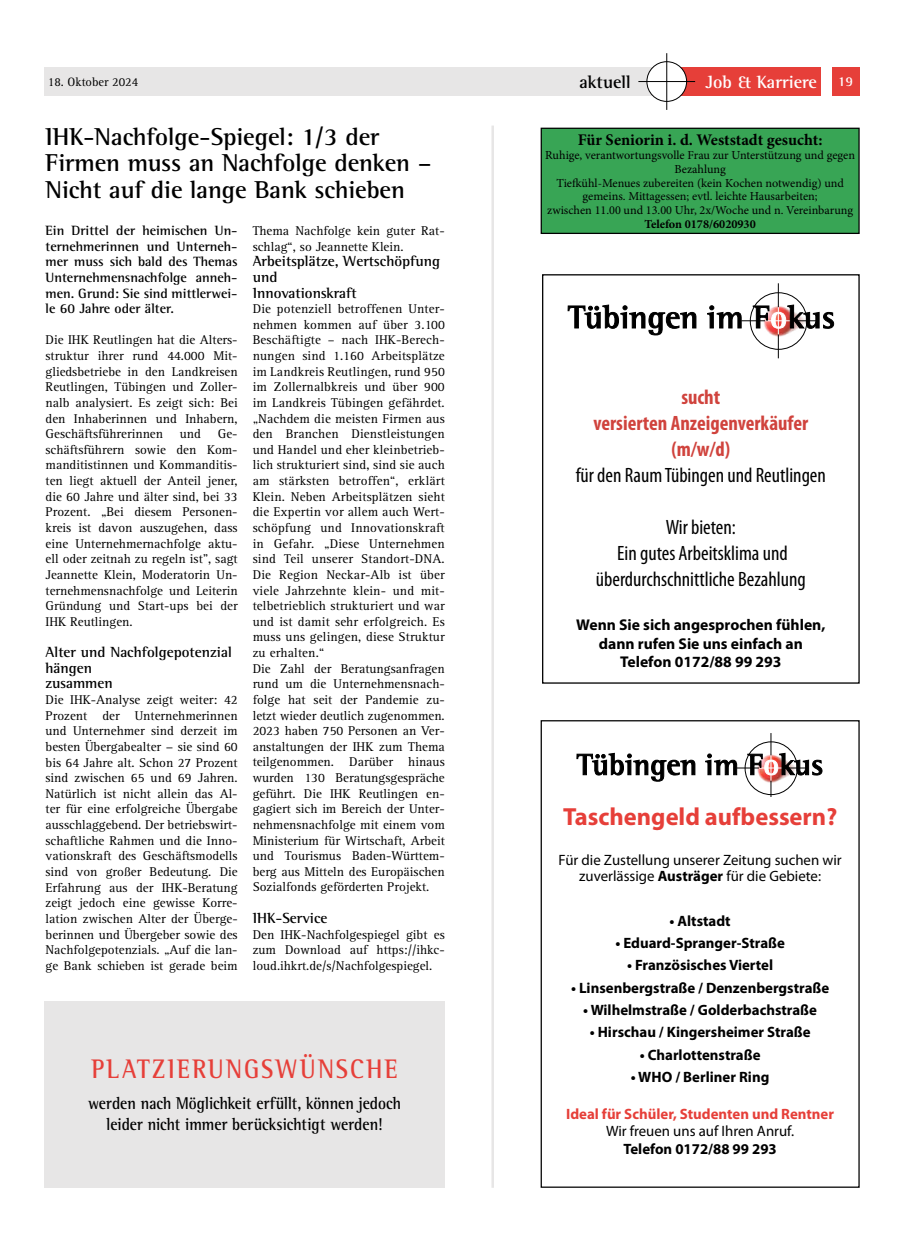
<style>
.page{position:relative;width:904px;height:1241px;background:#fff}
.page>*{position:absolute;margin:0;border:0;box-sizing:border-box;transform-origin:0 0}
.t1{font:700 27.5px "Rotis Semi Serif Std";letter-spacing:.09em;color:#e63f39;scale:.88 1}
.t2{font:700 25px/26.2px "Rotis Semi Serif Std";letter-spacing:-.005em;color:#000}
.t3{font:700 24.75px "Myriad Pro";color:#e63f39}
.t4{font:condensed 20.75px/26px "Myriad Pro";color:#000;text-align:center}
.t5{font:700 condensed 20.75px/26px "Myriad Pro";color:#d0433d;text-align:center}
.t6{font:700 18.12px "Rotis Semi Serif Std";color:#fff}
.t7{font:700 18.12px "Rotis Semi Serif Std";color:#000}
.t8{font:700 17.5px/21px "Rotis Semi Serif Std";letter-spacing:-.005em;color:#000;text-align:center;scale:.88 1}
.t9{font:700 16.25px "Minion Pro";color:#000}
.t10{font:700 15.62px/18.2px "Myriad Pro";color:#000;text-align:center}
.t11{font:700 15px "Myriad Pro";color:#000}
.t12{font:15px/16.4px "Myriad Pro";color:#000;text-align:center}
.t13{font:700 15px/15.6px "Rotis Semi Serif Std";color:#000}
.t14{font:700 15px "Myriad Pro";color:#e63f39}
.t15{font:700 13.75px/15.6px "Rotis Semi Serif Std";color:#000;text-align:justify}
.t16{font:700 13.75px "Rotis Semi Serif Std";color:#fff}
.t17{font:13.12px/15.6px "Rotis Serif Std";color:#000;text-align:justify}
.t18{font:12.5px "Rotis Serif Std";color:#000}
.t19{font:12.25px/13.8px "Minion Pro";color:#000;text-align:center}
.t20{font:700 12.25px "Minion Pro";color:#000}
.s1{font-weight:700}
</style>
<div class="page">
<div style="left:44px;top:67px;width:625px;height:29px;background:#e7e6e6"></div>
<div style="left:665px;top:67px;width:194px;height:29px;background:#e63f39"></div>
<div style="left:820px;top:64px;width:11px;height:32px;background:#fff"></div>
<div style="left:647px;top:62px;width:39px;height:39px;background:#fff;border-radius:50%"></div>
<div style="left:646px;top:61px;width:41px;height:41px;border:1px solid #000;border-radius:50%"></div>
<hr style="left:638px;top:81px;width:57px;height:1px;background:#000">
<hr style="left:666px;top:53px;width:1px;height:57px;background:#000">
<div style="left:44px;top:1000px;width:401px;height:187px;background:#e7e6e6"></div>
<div style="left:540px;top:720px;width:319px;height:467px;border:1px solid #000"></div>
<svg style="left:576px;top:752px;width:119px;height:29px"></svg>
<svg style="left:705px;top:733px;width:117px;height:63px"></svg>
<div style="left:542px;top:274px;width:317px;height:409px;border:1px solid #000"></div>
<svg style="left:567px;top:304px;width:129px;height:31px"></svg>
<svg style="left:707px;top:283px;width:127px;height:75px"></svg>
<div style="left:541px;top:128px;width:318px;height:105px;background:#38a555"></div>
<div style="left:540px;top:128px;width:319px;height:106px;border:1px solid #000"></div>
<hr style="left:491px;top:125px;width:3px;height:1062px;background:#e7e6e6">
<h3 class="t7" style="left:579px;top:71px;width:53px">aktuell</h3>
<h3 class="t6" style="left:705px;top:71px;width:113px">Job &amp; Karriere</h3>
<p class="t18" style="left:48px;top:75px;width:92px">18. Oktober 2024</p>
<p class="t16" style="left:838px;top:73px;width:17px">19</p>
<h2 class="t2" style="left:46px;top:123px;width:387px">IHK-Nachfolge-Spiegel: 1/3 der<br>Firmen muss an Nachfolge denken –<br>Nicht auf die lange Bank schieben</h2>
<p class="t15" style="left:46px;top:222px;width:194px">Ein Drittel der heimischen Un&shy;ternehmerinnen und Unterneh&shy;mer muss sich bald des Themas Unternehmensnachfolge anneh&shy;men. Grund: Sie sind mittlerwei&shy;le 60 Jahre oder älter.</p>
<p class="t17" style="left:46px;top:332px;width:194px">Die IHK Reutlingen hat die Alters&shy;struktur ihrer rund 44.000 Mit&shy;gliedsbetriebe in den Landkreisen Reutlingen, Tübingen und Zoller&shy;nalb analysiert. Es zeigt sich: Bei den Inhaberinnen und Inhabern, Geschäftsführerinnen</p>
<p class="t17" style="left:253px;top:223px;width:194px">Thema Nachfolge kein guter Rat&shy;schlag“, so Jeannette Klein.</p>
<p class="t13" style="left:253px;top:253px;width:189px">Arbeitsplätze, Wertschöpfung und<br>Innovationskraft</p>
<p class="t17" style="left:253px;top:301px;width:194px;text-align:left">Die potenziell betroffenen Unter&shy;nehmen kommen auf über 3.100<br>Beschäftigte – nach IHK-Berech&shy;nungen sind 1.160 Arbeitsplätze im Landkreis Reutlingen, rund 950 im Zollernalbkreis und über 900 im Landkreis Tübingen gefährdet. „Nachdem die meisten Firmen aus den Branchen Dienstleistungen und Handel und eher kleinbetrieb&shy;lich strukturiert sind, sind sie auch am stärksten betroffen“, erklärt<br>Klein. Neben Arbeitsplätzen sieht die Expertin vor allem auch Wert&shy;schöpfung und Innovationskraft in Gefahr. „Diese Unternehmen sind Teil unserer Standort-DNA.<br>Die Region Neckar-Alb ist über viele Jahrzehnte klein- und mit&shy;telbetrieblich strukturiert und war und ist damit sehr erfolgreich. Es muss uns gelingen, diese Struktur zu erhalten.“<br>Die Zahl der Beratungsanfragen rund um die Unternehmensnach&shy;folge hat seit der Pandemie zu&shy;letzt wieder deutlich zugenommen.<br>2023 haben 750 Personen an Ver&shy;anstaltungen der IHK zum Thema teilgenommen. Darüber hinaus wurden 130 Beratungsgespräche geführt. Die IHK Reutlingen en&shy;gagiert sich im Bereich der Unter&shy;nehmensnachfolge mit einem vom<br>Ministerium für Wirtschaft, Arbeit und Tourismus Baden-Württem&shy;berg aus Mitteln des Europäischen<br>Sozialfonds geförderten Projekt.</p>
<p class="t13" style="left:253px;top:909px;width:76px">IHK-Service</p>
<p class="t17" style="left:253px;top:926px;width:194px">Den IHK-Nachfolgespiegel gibt es zum Download auf https://ihkc&shy;loud.ihkrt.de/s/Nachfolgespiegel.</p>
<p class="t17" style="left:180px;top:426px;width:23px">und</p>
<p class="t17" style="left:46px;top:426px;width:194px;text-indent:172px">Ge&shy;schäftsführern sowie den Kom&shy;manditistinnen und Kommanditis&shy;ten liegt aktuell der Anteil jener, die 60 Jahre und älter sind, bei 33<br>Prozent. „Bei diesem Personen&shy;kreis ist davon auszugehen, dass eine Unternehmernachfolge aktu&shy;ell oder zeitnah zu regeln ist”, sagt Jeannette Klein, Moderatorin Un&shy;ternehmensnachfolge und Leiterin Gründung und Start-ups bei der IHK Reutlingen.</p>
<p class="t13" style="left:46px;top:644px;width:188px">Alter und Nachfolgepotenzial hängen<br>zusammen</p>
<p class="t17" style="left:46px;top:692px;width:194px">Die IHK-Analyse zeigt weiter: 42<br>Prozent der Unternehmerinnen und Unternehmer sind derzeit im besten Übergabealter − sie sind 60 bis 64 Jahre alt. Schon 27 Prozent sind zwischen 65 und 69 Jahren.<br>Natürlich ist nicht allein das Al&shy;ter für eine erfolgreiche Übergabe ausschlaggebend. Der betriebswirt&shy;schaftliche Rahmen und die Inno&shy;vationskraft des Geschäftsmodells sind von großer Bedeutung. Die Erfahrung aus der IHK-Beratung zeigt jedoch eine gewisse Korre&shy;lation zwischen Alter der Überge&shy;berinnen und Übergeber sowie des Nachfolgepotenzials. „Auf die lan&shy;ge Bank schieben ist gerade beim</p>
<h1 class="t1" style="left:91px;top:1051px;width:349px">PLATZIERUNGSWÜNSCHE</h1>
<h3 class="t8" style="left:88px;top:1092px;width:357px">werden nach Möglichkeit erfüllt, können jedoch leider nicht immer berücksichtigt werden!</h3>
<p class="t9" style="left:578px;top:129px;width:246px">Für Seniorin i. d. Weststadt gesucht:</p>
<p class="t19" style="left:545px;top:148px;width:311px">Ruhige, verantwortungsvolle Frau zur Unterstützung und gegen Bezahlung<br>Tiefkühl-Menues zubereiten (kein Kochen notwendig) und gemeins. Mittagessen; evtl. leichte Hausarbeiten;<br>zwischen 11.00 und 13.00 Uhr, 2x/Woche und n. Vereinbarung</p>
<p class="t20" style="left:644px;top:215px;width:113px">Telefon 0178/6020930</p>
<h3 class="t5" style="left:593px;top:383px;width:216px">sucht<br>versierten Anzeigenverkäufer (m/w/d)</h3>
<h3 class="t4" style="left:576px;top:462px;width:252px">für den Raum Tübingen und Reutlingen</h3>
<h3 class="t4" style="left:596px;top:513px;width:211px">Wir bieten:<br>Ein gutes Arbeitsklima und überdurchschnittliche Bezahlung</h3>
<p class="t10" style="left:576px;top:615px;width:251px">Wenn Sie sich angesprochen fühlen, dann rufen Sie uns einfach an<br>Telefon 0172/88 99 293</p>
<h3 class="t3" style="left:563px;top:800px;width:276px">Taschengeld aufbessern?</h3>
<p class="t12" style="left:558px;top:851px;width:284px">Für die Zustellung unserer Zeitung suchen wir zuverlässige <span class="s1">Austräger</span> für die Gebiete:</p>
<p class="t11" style="left:669px;top:910px;width:63px">• Altstadt</p>
<p class="t11" style="left:615px;top:932px;width:171px">• Eduard-Spranger-Straße</p>
<p class="t11" style="left:627px;top:955px;width:148px">• Französisches Viertel</p>
<p class="t11" style="left:571px;top:977px;width:260px">• Linsenbergstraße / Denzenbergstraße</p>
<p class="t11" style="left:583px;top:999px;width:235px">• Wilhelmstraße / Golderbachstraße</p>
<p class="t11" style="left:589px;top:1022px;width:222px">• Hirschau / Kingersheimer Straße</p>
<p class="t11" style="left:639px;top:1044px;width:122px">• Charlottenstraße</p>
<p class="t11" style="left:631px;top:1066px;width:140px">• WHO / Berliner Ring</p>
<p class="t14" style="left:566px;top:1103px;width:269px">Ideal für Schüler, Studenten und Rentner</p>
<p class="t12" style="left:606px;top:1122px;width:190px">Wir freuen uns auf Ihren Anruf.</p>
<p class="t11" style="left:623px;top:1138px;width:155px">Telefon 0172/88 99 293</p>
</div>
